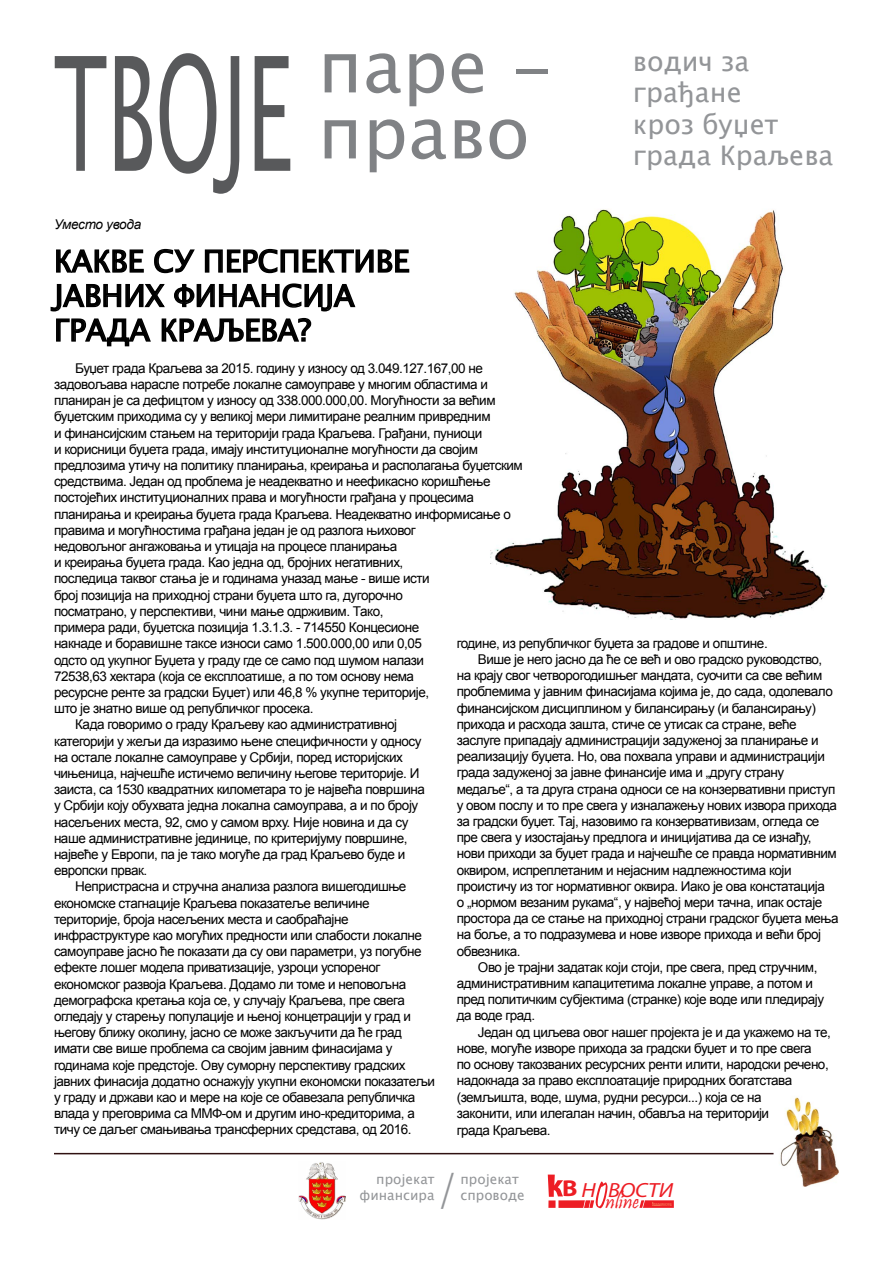
<style>
.page{position:relative;width:893px;height:1263px;background:#fff}
.page>*{position:absolute;margin:0;border:0;box-sizing:border-box;transform-origin:0 0}
.t1{font:158.7px "Lucida Sans Unicode";color:#58595b;scale:.53 1}
.t2{font:72px/66px "Lucida Sans Unicode";color:#808285}
.t3{font:42px "Lucida Sans Unicode";color:#939598}
.t4{font:30px/34.5px "Lucida Sans Unicode";color:#000}
.t5{font:30px "Lucida Sans Unicode";color:#fff}
.t6{font:27px/31.5px "Lucida Sans Unicode";color:#939598}
.t7{font:22.2px "Pristina";color:#ed1d24}
.t8{font:italic 20.55px "Myriad Pro";color:#ed1d24;scale:1.11 1}
.t9{font:13.5px "Arial";letter-spacing:-.035em;color:#000}
.t10{font:13.5px/16.2px "Lucida Sans Unicode";color:#939598;text-align:right}
.t11{font:italic 13.5px "Arial";letter-spacing:-.02em;color:#000}
.t12{font:700 2.85px "Myriad Pro";color:#f37053;scale:1.11 1}
.s1{font-weight:700;font-style:normal;font-size:23.1px}
</style>
<div class="page">
<img style="left:773px;top:1097px;width:66px;height:90px">
<hr style="left:54px;top:1153px;width:719px;height:1px;background:#301111">
<img style="left:298px;top:1162px;width:48px;height:58px">
<svg style="left:548px;top:1174px;width:59px;height:34px"></svg>
<svg style="left:639px;top:1200px;width:35px;height:8px"></svg>
<svg style="left:56px;top:249px;width:88px;height:24px"></svg>
<svg style="left:154px;top:248px;width:41px;height:26px"></svg>
<svg style="left:204px;top:248px;width:206px;height:26px"></svg>
<svg style="left:50px;top:283px;width:306px;height:64px"></svg>
<img style="left:490px;top:209px;width:338px;height:410px">
<h1 class="t1" style="left:54px;top:-11px;width:451px">ТВОЈЕ</h1>
<h2 class="t2" style="left:318px;top:34px;width:236px">паре - право</h2>
<h3 class="t6" style="left:633px;top:45px;width:202px">водич за грађане<br>кроз буџет града Краљева</h3>
<p class="t11" style="left:54px;top:215px;width:89px">Уместо увода</p>
<h3 class="t4" style="left:54px;top:244px;width:357px">КАКВЕ СУ ПЕРСПЕКТИВЕ<br>ЈАВНИХ ФИНАНСИЈА<br>ГРАДА КРАЉЕВА?</h3>
<p class="t9" style="left:75px;top:359px;width:409px">Буџет града Краљева за 2015. годину у износу од 3.049.127.167,00 не</p>
<p class="t9" style="left:54px;top:375px;width:436px">задовољава нарасле потребе локалне самоуправе у многим областима и</p>
<p class="t9" style="left:54px;top:392px;width:443px">планиран је са дефицтом у износу од 338.000.000,00. Могућности за већим</p>
<p class="t9" style="left:54px;top:408px;width:438px">буџетским приходима су у великој мери лимитиране реалним привредним</p>
<p class="t9" style="left:54px;top:424px;width:430px">и финансијским стањем на територији града Краљева. Грађани, пуниоци</p>
<p class="t9" style="left:54px;top:440px;width:425px">и корисници буџета града, имају институционалне могућности да својим</p>
<p class="t9" style="left:54px;top:456px;width:470px">предлозима утичу на политику планирања, креирања и располагања буџетским</p>
<p class="t9" style="left:54px;top:473px;width:438px">средствима. Један од проблема је неадекватно и неефикасно коришћење</p>
<p class="t9" style="left:54px;top:489px;width:421px">постојећих институционалних права и могућности грађана у процесима</p>
<p class="t9" style="left:54px;top:505px;width:459px">планирања и креирања буџета града Краљева. Неадекватно информисање о</p>
<p class="t9" style="left:54px;top:521px;width:363px">правима и могућностима грађана један је од разлога њиховог</p>
<p class="t9" style="left:54px;top:537px;width:345px">недовољног ангажовања и утицаја на процесе планирања</p>
<p class="t9" style="left:54px;top:554px;width:351px">и креирања буџета града. Као једна од, бројних негативних,</p>
<p class="t9" style="left:54px;top:570px;width:377px">последица таквог стања је и годинама уназад мање - више исти</p>
<p class="t9" style="left:54px;top:586px;width:350px">број позиција на приходној страни буџета што га, дугорочно</p>
<p class="t9" style="left:54px;top:602px;width:331px">посматрано, у перспективи, чини мање одрживим. Тако,</p>
<p class="t9" style="left:54px;top:618px;width:367px">примера ради, буџетска позиција 1.3.1.3. - 714550 Концесионе</p>
<p class="t9" style="left:54px;top:635px;width:370px">накнаде и боравишне таксе износи само 1.500.000,00 или 0,05</p>
<p class="t9" style="left:54px;top:651px;width:372px">одсто од укупног Буџета у граду где се само под шумом налази</p>
<p class="t9" style="left:54px;top:667px;width:362px">72538,63 хектара (која се експлоатише, а по том основу нема</p>
<p class="t9" style="left:54px;top:683px;width:377px">ресурсне ренте за градски Буџет) или 46,8 % укупне територије,</p>
<p class="t9" style="left:54px;top:699px;width:261px">што је знатно више од републичког просека.</p>
<p class="t9" style="left:75px;top:716px;width:323px">Када говоримо о граду Краљеву као административној</p>
<p class="t9" style="left:54px;top:732px;width:369px">категорији у жељи да изразимо њене специфичности у односу</p>
<p class="t9" style="left:54px;top:748px;width:350px">на остале локалне самоуправе у Србији, поред историјских</p>
<p class="t9" style="left:54px;top:764px;width:367px">чињеница, најчешће истичемо величину његове територије. И</p>
<p class="t9" style="left:54px;top:780px;width:372px">заиста, са 1530 квадратних километара то је највећа површина</p>
<p class="t9" style="left:54px;top:797px;width:366px">у Србији коју обухвата једна локална самоуправа, а и по броју</p>
<p class="t9" style="left:54px;top:813px;width:356px">насељених места, 92, смо у самом врху. Није новина и да су</p>
<p class="t9" style="left:54px;top:829px;width:355px">наше административне јединице, по критеријуму површине,</p>
<p class="t9" style="left:54px;top:845px;width:353px">највеће у Европи, па је тако могуће да град Краљево буде и</p>
<p class="t9" style="left:54px;top:861px;width:95px">европски првак.</p>
<p class="t9" style="left:75px;top:878px;width:333px">Непристрасна и стручна анализа разлога вишегодишње</p>
<p class="t9" style="left:54px;top:894px;width:317px">економске стагнације Краљева показатеље величине</p>
<p class="t9" style="left:54px;top:910px;width:296px">територије, броја насељених места и саобраћајне</p>
<p class="t9" style="left:54px;top:926px;width:369px">инфраструктуре као могућих предности или слабости локалне</p>
<p class="t9" style="left:54px;top:942px;width:369px">самоуправе јасно ће показати да су ови параметри, уз погубне</p>
<p class="t9" style="left:54px;top:959px;width:328px">ефекте лошег модела приватизације, узроци успореног</p>
<p class="t9" style="left:54px;top:975px;width:354px">економског развоја Краљева. Додамо ли томе и неповољна</p>
<p class="t9" style="left:54px;top:991px;width:352px">демографска кретања која се, у случају Краљева, пре свега</p>
<p class="t9" style="left:54px;top:1007px;width:358px">огледају у старењу популације и њеној концетрацији у град и</p>
<p class="t9" style="left:54px;top:1023px;width:350px">његову ближу околину, јасно се може закључити да ће град</p>
<p class="t9" style="left:54px;top:1040px;width:340px">имати све више проблема са својим јавним финасијама у</p>
<p class="t9" style="left:54px;top:1056px;width:353px">годинама које предстоје. Ову суморну перспективу градских</p>
<p class="t9" style="left:54px;top:1072px;width:383px">јавних финасија додатно оснажују укупни економски показатељи</p>
<p class="t9" style="left:54px;top:1088px;width:363px">у граду и држави као и мере на које се обавезала републичка</p>
<p class="t9" style="left:54px;top:1104px;width:362px">влада у преговрима са ММФ-ом и другим ино-кредиторима, а</p>
<p class="t9" style="left:54px;top:1121px;width:359px">тичу се даљег смањивања трансферних средстава, од 2016.</p>
<p class="t9" style="left:457px;top:634px;width:313px">године, из републичког буџета за градове и општине.</p>
<p class="t9" style="left:478px;top:650px;width:346px">Више је него јасно да ће се већ и ово градско руководство,</p>
<p class="t9" style="left:457px;top:666px;width:367px">на крају свог четворогодишњег мандата, суочити са све већим</p>
<p class="t9" style="left:457px;top:683px;width:378px">проблемима у јавним финасијама којима је, до сада, одолевало</p>
<p class="t9" style="left:457px;top:699px;width:361px">финансијском дисциплином у билансирању (и балансирању)</p>
<p class="t9" style="left:457px;top:715px;width:342px">прихода и расхода зашта, стиче се утисак са стране, веће</p>
<p class="t9" style="left:457px;top:731px;width:363px">заслуге припадају администрацији задуженој за планирање и</p>
<p class="t9" style="left:457px;top:747px;width:370px">реализацију буџета. Но, ова похвала управи и администрацији</p>
<p class="t9" style="left:457px;top:764px;width:329px">града задуженој за јавне финансије има и „другу страну</p>
<p class="t9" style="left:457px;top:780px;width:380px">медаље“, а та друга страна односи се на конзервативни приступ</p>
<p class="t9" style="left:457px;top:796px;width:382px">у овом послу и то пре свега у изналажењу нових извора прихода</p>
<p class="t9" style="left:457px;top:812px;width:364px">за градски буџет. Тај, назовимо га конзервативизам, огледа се</p>
<p class="t9" style="left:457px;top:828px;width:356px">пре свега у изостајању предлога и иницијатива да се изнађу,</p>
<p class="t9" style="left:457px;top:845px;width:382px">нови приходи за буџет града и најчешће се правда нормативним</p>
<p class="t9" style="left:457px;top:861px;width:336px">оквиром, испреплетаним и нејасним надлежностима који</p>
<p class="t9" style="left:457px;top:877px;width:370px">проистичу из тог нормативног оквира. Иако је ова констатација</p>
<p class="t9" style="left:457px;top:893px;width:367px">о „нормом везаним рукама“, у највећој мери тачна, ипак остаје</p>
<p class="t9" style="left:457px;top:909px;width:383px">простора да се стање на приходној страни градског буџета мења</p>
<p class="t9" style="left:457px;top:926px;width:366px">на боље, а то подразумева и нове изворе прихода и већи број</p>
<p class="t9" style="left:457px;top:942px;width:65px">обвезника.</p>
<p class="t9" style="left:478px;top:958px;width:341px">Ово је трајни задатак који стоји, пре свега, пред стручним,</p>
<p class="t9" style="left:457px;top:974px;width:358px">административним капацитетима локалне управе, а потом и</p>
<p class="t9" style="left:457px;top:990px;width:369px">пред политичким субјектима (странке) које воде или пледирају</p>
<p class="t9" style="left:457px;top:1007px;width:80px">да воде град.</p>
<p class="t9" style="left:478px;top:1023px;width:354px">Један од циљева овог нашег пројекта је и да укажемо на те,</p>
<p class="t9" style="left:457px;top:1039px;width:357px">нове, могуће изворе прихода за градски буџет и то пре свега</p>
<p class="t9" style="left:457px;top:1055px;width:374px">по основу такозваних ресурсних ренти илити, народски речено,</p>
<p class="t9" style="left:457px;top:1071px;width:337px">надокнада за право експлоатације природних богатстава</p>
<p class="t9" style="left:457px;top:1089px;width:306px">(земљишта, воде, шума, рудни ресурси...) која се на</p>
<p class="t9" style="left:457px;top:1105px;width:314px">законити, или илегалан начин, обавља на територији</p>
<p class="t9" style="left:457px;top:1121px;width:95px">града Краљева.</p>
<h3 class="t3" style="left:436px;top:1155px;width:24px">/</h3>
<p class="t10" style="left:359px;top:1171px;width:77px">пројекат финансира</p>
<p class="t10" style="left:460px;top:1171px;width:60px">пројекат</p>
<p class="t10" style="left:460px;top:1187px;width:66px">спроводе</p>
<h3 class="t8" style="left:562px;top:1177px;width:102px"><span class="s1">В</span> Н ВОСТИ</h3>
<h3 class="t7" style="left:605px;top:1189px;width:35px">nline</h3>
<p class="t12" style="left:654px;top:1202px;width:18px">РАЉЕВАЧКЕ</p>
<h3 class="t5" style="left:810px;top:1135px;width:20px">1</h3>
</div>
